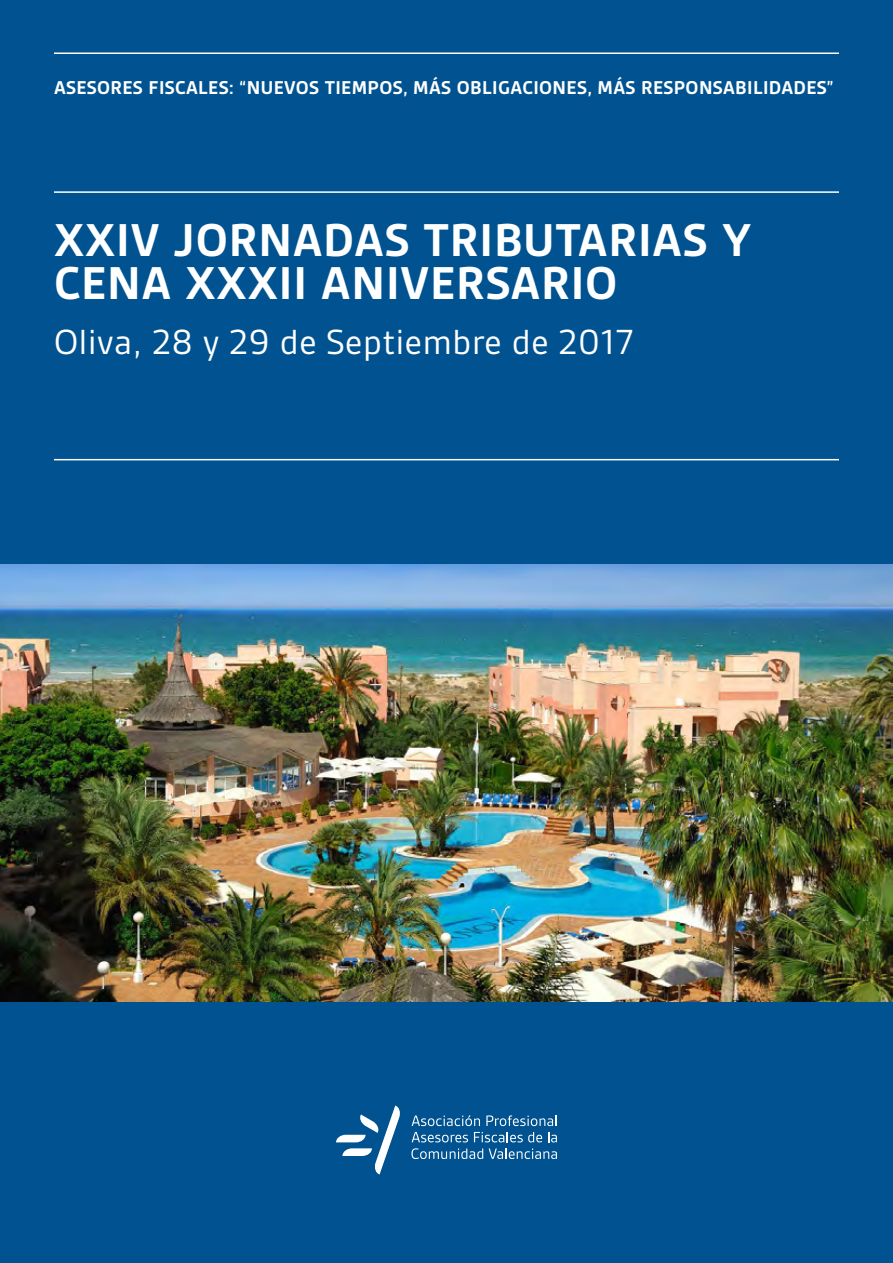
<style>
.page{position:relative;width:893px;height:1263px;background:#005390}
.page>*{position:absolute;margin:0;border:0;box-sizing:border-box;transform-origin:0 0}
.t1{font:700 49.5px/43.5px "Gesta";letter-spacing:.02em;color:#fff}
.t2{font:37.5px "Gesta";letter-spacing:.02em;color:#fff}
.t3{font:700 19.95px "Gesta";letter-spacing:.02em;color:#fff}
</style>
<div class="page">
<svg style="left:412px;top:1115px;width:68px;height:11px"></svg>
<svg style="left:486px;top:1115px;width:71px;height:11px"></svg>
<svg style="left:412px;top:1132px;width:56px;height:10px"></svg>
<svg style="left:474px;top:1132px;width:68px;height:10px"></svg>
<svg style="left:548px;top:1132px;width:9px;height:10px"></svg>
<svg style="left:411px;top:1148px;width:72px;height:11px"></svg>
<svg style="left:489px;top:1148px;width:68px;height:11px"></svg>
<svg style="left:336px;top:1105px;width:64px;height:69px"></svg>
<hr style="left:54px;top:53px;width:785px;height:1px;background:#fff">
<hr style="left:54px;top:191px;width:785px;height:2px;background:#fff">
<hr style="left:54px;top:459px;width:785px;height:1px;background:#fff">
<img style="left:0;top:565px;width:893px;height:436px">
<p class="t3" style="left:54px;top:76px;width:781px">ASESORES FISCALES: “NUEVOS TIEMPOS, MÁS OBLIGACIONES, MÁS RESPONSABILIDADES”</p>
<h1 class="t1" style="left:54px;top:218px;width:700px">XXIV JORNADAS TRIBUTARIAS Y<br>CENA XXXII ANIVERSARIO</h1>
<h2 class="t2" style="left:54px;top:322px;width:580px">Oliva, 28 y 29 de Septiembre de 2017</h2>
</div>
